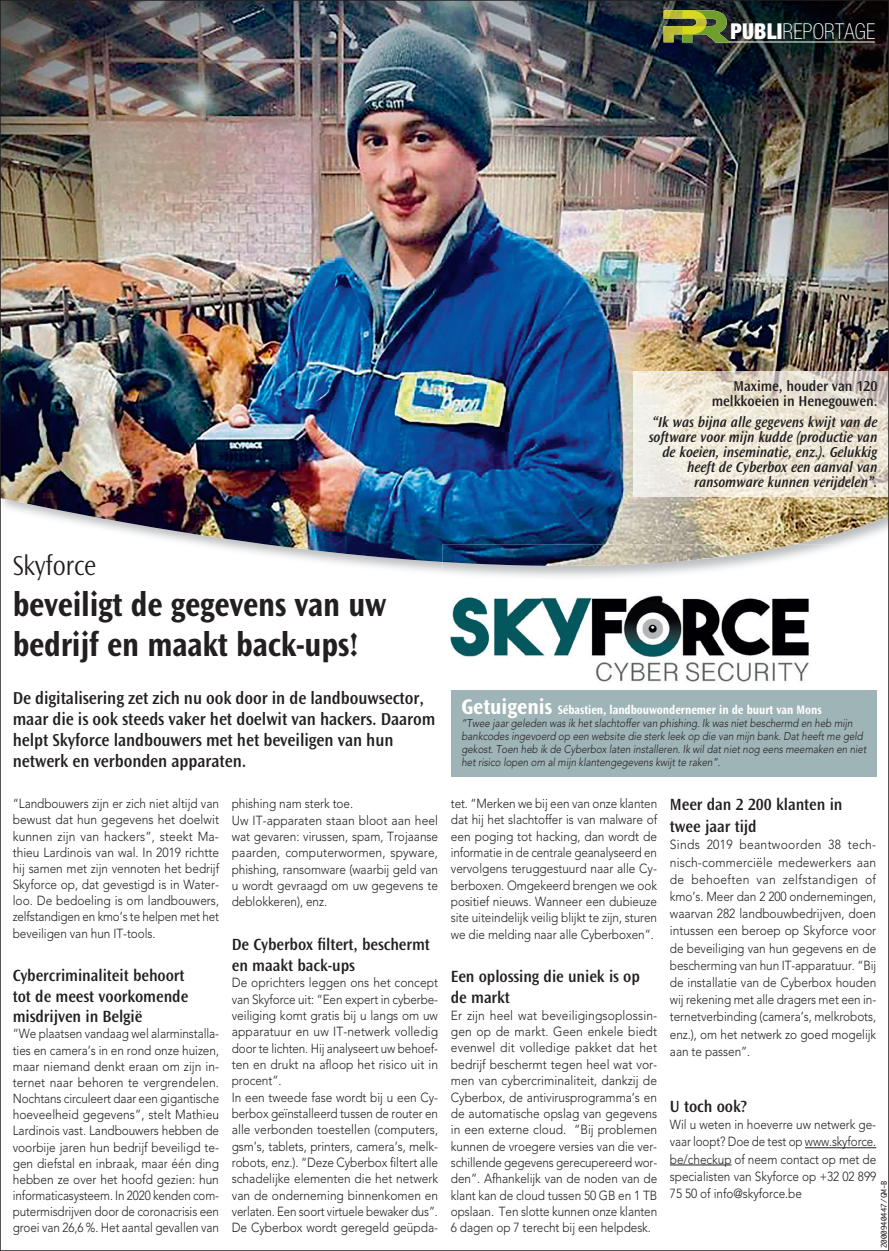
<style>
.page{position:relative;width:889px;height:1251px;background:#fff}
.page>*{position:absolute;margin:0;border:0;box-sizing:border-box;transform-origin:0 0}
.t1{font:700 34.5px/40.5px "Ocean Sans Std";letter-spacing:-.01em;color:#231f20;scale:.89 1}
.t2{font:300 28.5px "Ocean Sans Std";letter-spacing:-.01em;color:#231f20;scale:.92 1}
.t3{font:100 condensed 21.9px "Helvetica Neue LT";letter-spacing:.01em;color:#fff}
.t4{font:600 18px/21px "Ocean Sans Std";letter-spacing:-.005em;color:#231f20;scale:.93 1}
.t5{font:600 16.8px/20.7px "Ocean Sans Std";letter-spacing:-.005em;color:#231f20;scale:.94 1}
.t6{font:italic 600 15px/15px "Ocean Sans Std";letter-spacing:-.005em;color:#231f20;text-align:right;scale:.94 1}
.t7{font:600 15px/15px "Ocean Sans Std";letter-spacing:-.005em;color:#231f20;text-align:right;scale:.94 1}
.t8{font:300 13.2px/16.4px "Avenir LT Std";letter-spacing:-.005em;color:#231f20;text-align:justify;scale:.92 1}
.t9{font:300 13.2px/16.2px "Avenir LT Std";letter-spacing:-.005em;color:#231f20;text-align:justify;scale:.89 1}
.t10{font:300 13.2px/16.2px "Avenir LT Std";letter-spacing:-.005em;color:#231f20;text-align:justify;scale:.9 1}
.t11{font:300 13.2px/16.4px "Avenir LT Std";letter-spacing:-.005em;color:#231f20;scale:.91 1}
.t12{font:700 12.75px "Ocean Sans Std";letter-spacing:-.005em;color:#fff;scale:.89 1}
.t13{font:italic 300 11.25px/13px "Avenir LT Std";letter-spacing:-.005em;color:#231f20;scale:.88 1}
.t14{font:7.5px "Monaco";color:#231f20}
.s1{font-weight:900}
.s2{font-size:22.05px}
</style>
<div class="page">
<img style="left:0;top:0;width:889px;height:1250px">
<hr style="left:715px;top:42px;width:159px;height:1px;background:#fff">
<img style="left:663px;top:10px;width:19px;height:32px">
<svg style="left:682px;top:10px;width:48px;height:32px;background:#76892f"></svg>
<h3 class="t3" style="left:730px;top:19px;width:146px"><span class="s1">PUBLI</span>REPORTAGE</h3>
<p class="t7" style="left:712px;top:378px;width:178px">Maxime, houder van 120 melkkoeien in Henegouwen.</p>
<p class="t6" style="left:648px;top:415px;width:245px">“Ik was bijna alle gegevens kwijt van de software voor mijn kudde (productie van de koeien, inseminatie, enz.). Gelukkig heeft de Cyberbox een aanval van ransomware kunnen verijdelen”.</p>
<h2 class="t2" style="left:13px;top:550px;width:92px">Skyforce</h2>
<h1 class="t1" style="left:13px;top:584px;width:421px">beveiligt de gegevens van uw bedrijf en maakt back-ups!</h1>
<h3 class="t4" style="left:13px;top:687px;width:456px">De digitalisering zet zich nu ook door in de landbouwsector, maar die is ook steeds vaker het doelwit van hackers. Daarom helpt Skyforce landbouwers met het beveiligen van hun netwerk en verbonden apparaten.</h3>
<p class="t12" style="left:461px;top:702px;width:406px"><span class="s2">Getuigenis</span> Sébastien, landbouwondernemer in de buurt van Mons</p>
<p class="t13" style="left:461px;top:716px;width:461px">“Twee jaar geleden was ik het slachtoffer van phishing. Ik was niet beschermd en heb mijn bankcodes ingevoerd op een website die sterk leek op die van mijn bank. Dat heeft me geld gekost. Toen heb ik de Cyberbox laten installeren. Ik wil dat niet nog eens meemaken en niet het risico lopen om al mijn klantengegevens kwijt te raken”.</p>
<p class="t10" style="left:13px;top:795px;width:231px">“Landbouwers zijn er zich niet altijd van bewust dat hun gegevens het doelwit kunnen zijn van hackers”, steekt Ma&shy;thieu Lardinois van wal. In 2019 richtte hij samen met zijn vennoten het bedrijf Skyforce op, dat gevestigd is in Water&shy;loo. De bedoeling is om landbouwers, zelfstandigen en kmo’s te helpen met het beveiligen van hun IT-tools.</p>
<p class="t5" style="left:13px;top:964px;width:188px">Cybercriminaliteit behoort tot de meest voorkomende misdrijven in België</p>
<p class="t9" style="left:13px;top:1025px;width:233px">“We plaatsen vandaag wel alarminstalla&shy;ties en camera’s in en rond onze huizen, maar niemand denkt eraan om zijn in&shy;ternet naar behoren te vergrendelen.<br>Nochtans circuleert daar een gigantische hoeveelheid gegevens”, stelt Mathieu Lardinois vast. Landbouwers hebben de voorbije jaren hun bedrijf beveiligd te&shy;gen diefstal en inbraak, maar één ding hebben ze over het hoofd gezien: hun informaticasysteem. In 2020 kenden com&shy;putermisdrijven door de coronacrisis een groei van 26,6 %. Het aantal gevallen van</p>
<p class="t10" style="left:232px;top:795px;width:231px;text-align:left">phishing nam sterk toe.<br>Uw IT-apparaten staan bloot aan heel wat gevaren: virussen, spam, Trojaanse paarden, computerwormen, spyware, phishing, ransomware (waarbij geld van u wordt gevraagd om uw gegevens te deblokkeren), enz.</p>
<p class="t5" style="left:232px;top:933px;width:212px">De Cyberbox filtert, beschermt en maakt back-ups</p>
<p class="t11" style="left:232px;top:974px;width:228px">De oprichters leggen ons het concept van Skyforce uit: “Een expert in cyberbe&shy;veiliging komt gratis bij u langs om uw apparatuur en uw IT-netwerk volledig door te lichten. Hij analyseert uw behoef&shy;ten en drukt na afloop het risico uit in procent”.<br>In een tweede fase wordt bij u een Cy&shy;berbox geïnstalleerd tussen de router en alle verbonden toestellen (computers, gsm’s, tablets, printers, camera’s, melk&shy;robots, enz.). “Deze Cyberbox filtert alle schadelijke elementen die het netwerk van de onderneming binnenkomen en verlaten. Een soort virtuele bewaker dus”.<br>De Cyberbox wordt geregeld geüpda-</p>
<p class="t9" style="left:451px;top:794px;width:233px">tet. “Merken we bij een van onze klanten dat hij het slachtoffer is van malware of een poging tot hacking, dan wordt de informatie in de centrale geanalyseerd en vervolgens teruggestuurd naar alle Cy&shy;berboxen. Omgekeerd brengen we ook positief nieuws. Wanneer een dubieuze site uiteindelijk veilig blijkt te zijn, sturen we die melding naar alle Cyberboxen”.</p>
<p class="t5" style="left:451px;top:966px;width:203px">Een oplossing die uniek is op de markt</p>
<p class="t8" style="left:451px;top:1006px;width:226px">Er zijn heel wat beveiligingsoplossin&shy;gen op de markt. Geen enkele biedt evenwel dit volledige pakket dat het bedrijf beschermt tegen heel wat vor&shy;men van cybercriminaliteit, dankzij de Cyberbox, de antivirusprogramma’s en de automatische opslag van gegevens in een externe cloud. “Bij problemen kunnen de vroegere versies van die ver&shy;schillende gegevens gerecupereerd wor&shy;den”. Afhankelijk van de noden van de klant kan de cloud tussen 50 GB en 1 TB opslaan. Ten slotte kunnen onze klanten 6 dagen op 7 terecht bij een helpdesk.</p>
<p class="t5" style="left:670px;top:794px;width:185px;line-height:21.8px">Meer dan 2 200 klanten in twee jaar tijd</p>
<p class="t8" style="left:670px;top:836px;width:226px;line-height:17.2px">Sinds 2019 beantwoorden 38 tech&shy;nisch-commerciële medewerkers aan de behoeften van zelfstandigen of kmo’s. Meer dan 2 200 ondernemingen, waarvan 282 landbouwbedrijven, doen intussen een beroep op Skyforce voor de beveiliging van hun gegevens en de bescherming van hun IT-apparatuur. “Bij de installatie van de Cyberbox houden wij rekening met alle dragers met een in&shy;ternetverbinding (camera’s, melkrobots, enz.), om het netwerk zo goed mogelijk aan te passen”.</p>
<p class="t5" style="left:670px;top:1096px;width:83px">U toch ook?</p>
<p class="t10" style="left:670px;top:1115px;width:231px;line-height:17.2px">Wil u weten in hoeverre uw netwerk ge&shy;vaar loopt? Doe de test op www.skyforce. be/checkup of neem contact op met de specialisten van Skyforce op +32 02 899<br>75 50 of info@skyforce.be</p>
<p class="t14" style="left:877px;top:1247px;width:69px;rotate:-90deg">2000940447/GM-B</p>
</div>
